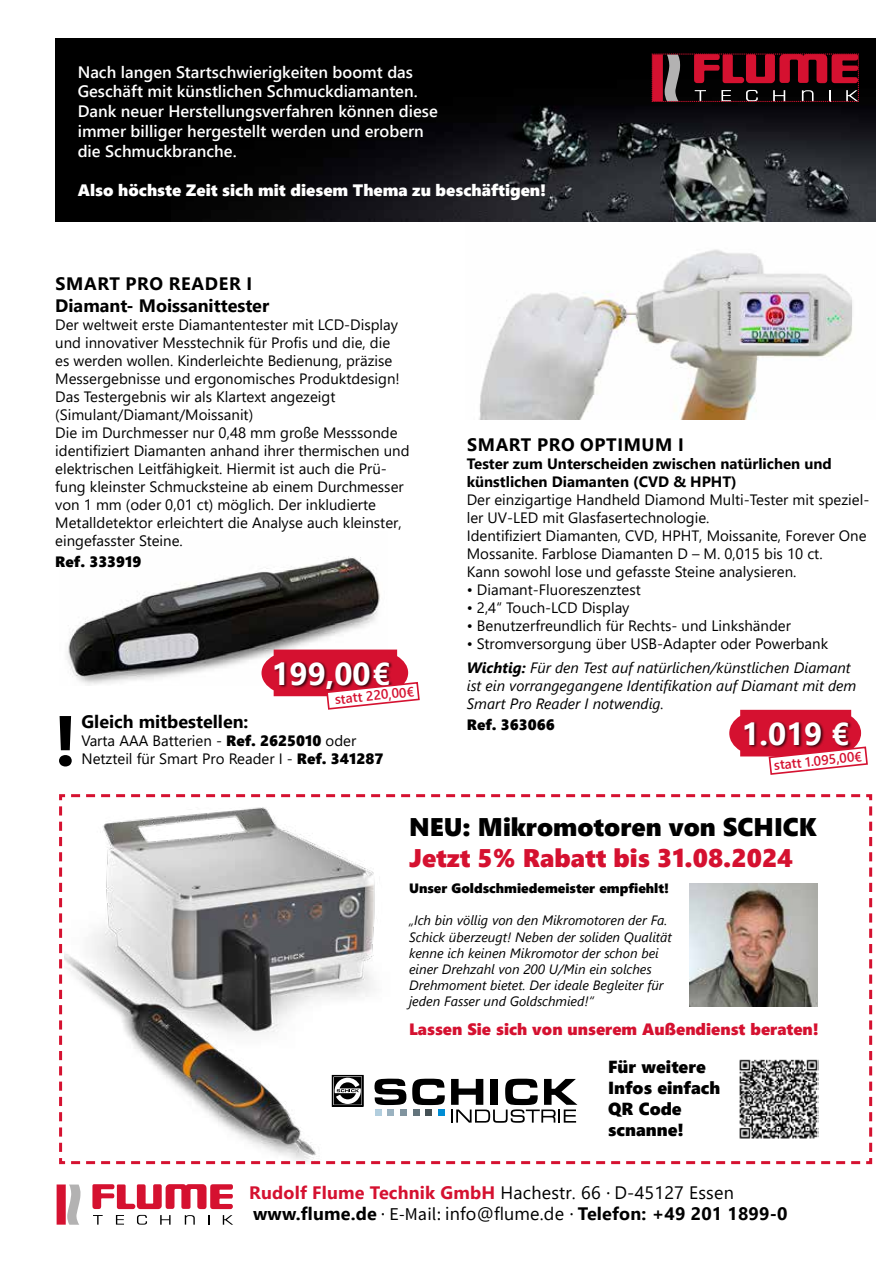
<style>
.page{position:relative;width:893px;height:1263px;background:#fff}
.page>*{position:absolute;margin:0;border:0;box-sizing:border-box;transform-origin:0 0}
.t1{font:700 70.95px "Segoe UI";color:#000}
.t2{font:700 31.5px "Segoe UI";color:#fff}
.t3{font:25.5px "Segoe UI Black";color:#d51130}
.t4{font:25.5px "Segoe UI Black";color:#000}
.t5{font:18px/21px "Segoe UI";letter-spacing:.01em;color:#000}
.t6{font:700 18px/21.6px "Segoe UI";color:#000}
.t7{font:700 18px "Segoe UI";letter-spacing:.035em;color:#000}
.t8{font:17.4px/21px "Segoe UI Black";color:#000}
.t9{font:600 16.5px/19.8px "Segoe UI";color:#fff}
.t10{font:16.5px "Segoe UI Black";color:#fff}
.t11{font:16.35px "Segoe UI Black";color:#d51130}
.t12{font:15px/18px "Segoe UI";color:#000}
.t13{font:italic 15px/18px "Segoe UI";color:#000}
.t14{font:700 15px/18px "Segoe UI";color:#000}
.t15{font:15px "Segoe UI Black";color:#000}
.t16{font:italic 13.5px/16.2px "Segoe UI";color:#000}
.t17{font:13.5px "Segoe UI Black";color:#000}
.t18{font:600 13.5px "Segoe UI";color:#d51130}
.s1{font-family:"Segoe UI Black"}
.s2{font-weight:700;font-style:italic}
.s3{font-style:italic}
.s4{font-weight:700;color:#d51130}
.s5{font-family:"Source Sans Pro"}
.s6{font-weight:700}
</style>
<div class="page">
<img style="left:479px;top:249px;width:373px;height:170px">
<img style="left:67px;top:556px;width:313px;height:129px">
<svg style="left:93px;top:1215px;width:10px;height:10px"></svg>
<svg style="left:116px;top:1215px;width:8px;height:9px"></svg>
<svg style="left:137px;top:1215px;width:10px;height:10px"></svg>
<svg style="left:160px;top:1215px;width:11px;height:10px"></svg>
<svg style="left:185px;top:1215px;width:10px;height:10px"></svg>
<svg style="left:223px;top:1215px;width:10px;height:10px"></svg>
<svg style="left:57px;top:1184px;width:24px;height:41px"></svg>
<svg style="left:92px;top:1184px;width:141px;height:25px"></svg>
<svg style="left:59px;top:794px;width:814px;height:371px"></svg>
<div style="left:55px;top:38px;width:821px;height:184px;background:#000"></div>
<img style="left:272px;top:53px;width:604px;height:169px">
<svg style="left:652px;top:54px;width:207px;height:48px"></svg>
<svg style="left:261px;top:649px;width:159px;height:61px"></svg>
<svg style="left:729px;top:710px;width:139px;height:65px"></svg>
<svg style="left:374px;top:1079px;width:32px;height:26px"></svg>
<svg style="left:412px;top:1079px;width:33px;height:26px"></svg>
<svg style="left:451px;top:1079px;width:126px;height:44px"></svg>
<div style="left:375px;top:1109px;width:6px;height:7px;background:#b2cede"></div>
<div style="left:387px;top:1109px;width:7px;height:7px;background:#9ab2c0"></div>
<div style="left:400px;top:1109px;width:7px;height:7px;background:#80949f"></div>
<div style="left:413px;top:1109px;width:7px;height:7px;background:#63747c"></div>
<div style="left:426px;top:1109px;width:6px;height:7px;background:#445055"></div>
<div style="left:438px;top:1109px;width:7px;height:7px;background:#008dd4"></div>
<svg style="left:332px;top:1075px;width:31px;height:32px"></svg>
<p class="t9" style="left:78px;top:61px;width:362px">Nach langen Startschwierigkeiten boomt das Geschäft mit künstlichen Schmuckdiamanten.<br>Dank neuer Herstellungsverfahren können diese immer billiger hergestellt werden und erobern die Schmuckbranche.</p>
<p class="t10" style="left:78px;top:179px;width:470px">Also höchste Zeit sich mit diesem Thema zu beschäftigen!</p>
<p class="t6" style="left:55px;top:272px;width:215px">SMART PRO READER I<br>Diamant- Moissanittester</p>
<p class="t12" style="left:55px;top:314px;width:356px">Der weltweit erste Diamantentester mit LCD-Display und innovativer Messtechnik für Profis und die, die<br>es werden wollen. Kinderleichte Bedienung, präzise Messergebnisse und ergonomisches Produktdesign!<br>Das Testergebnis wir als Klartext angezeigt (Simulant/Diamant/Moissanit)<br>Die im Durchmesser nur 0,48 mm große Messsonde identifiziert Diamanten anhand ihrer thermischen und elektrischen Leitfähigkeit. Hiermit ist auch die Prü&shy;fung kleinster Schmucksteine ab einem Durchmesser von 1 mm (oder 0,01 ct) möglich. Der inkludierte Metalldetektor erleichtert die Analyse auch kleinster, eingefasster Steine.</p>
<p class="t15" style="left:55px;top:551px;width:88px">Ref. 333919</p>
<h1 class="t1" style="left:54px;top:674px;width:25px">!</h1>
<h2 class="t2" style="left:271px;top:644px;width:120px">199,00€</h2>
<p class="t18" style="left:334px;top:687px;width:81px;rotate:-6deg">statt 220,00€</p>
<p class="t6" style="left:81px;top:710px;width:169px">Gleich mitbestellen:</p>
<p class="t12" style="left:81px;top:731px;width:276px">Varta AAA Batterien - <span class="s1">Ref. 2625010</span> oder</p>
<p class="t12" style="left:81px;top:749px;width:303px">Netzteil für Smart Pro Reader I - <span class="s1">Ref. 341287</span></p>
<p class="t7" style="left:467px;top:427px;width:218px">SMART PRO OPTIMUM I</p>
<p class="t14" style="left:467px;top:453px;width:367px">Tester zum Unterscheiden zwischen natürlichen und künstlichen Diamanten (CVD &amp; HPHT)</p>
<p class="t12" style="left:467px;top:489px;width:404px">Der einzigartige Handheld Diamond Multi-Tester mit speziel&shy;ler UV-LED mit Glasfasertechnologie.<br>Identifiziert Diamanten, CVD, HPHT, Moissanite, Forever One Mossanite. Farblose Diamanten D – M. 0,015 bis 10 ct.<br>Kann sowohl lose und gefasste Steine analysieren.</p>
<p class="t12" style="left:467px;top:579px;width:176px">• Diamant-Fluoreszenztest</p>
<p class="t12" style="left:467px;top:597px;width:164px">• 2,4“ Touch-LCD Display</p>
<p class="t12" style="left:467px;top:615px;width:326px">• Benutzerfreundlich für Rechts- und Linkshänder</p>
<p class="t12" style="left:467px;top:630px;width:386px;line-height:24px">• Stromversorgung über USB-Adapter oder Powerbank<br><span class="s2">Wichtig:</span> <span class="s3">Für den Test auf natürlichen/künstlichen Diamant</span></p>
<p class="t13" style="left:467px;top:674px;width:391px">ist ein vorrangegangene Identifikation auf Diamant mit dem<br>Smart Pro Reader I notwendig.</p>
<p class="t15" style="left:467px;top:714px;width:89px">Ref. 363066</p>
<h2 class="t2" style="left:741px;top:704px;width:109px">1.019 €</h2>
<p class="t18" style="left:773px;top:752px;width:90px;rotate:-6deg">statt 1.095,00€</p>
<h3 class="t4" style="left:409px;top:809px;width:409px">NEU: Mikromotoren von SCHICK</h3>
<h3 class="t3" style="left:409px;top:839px;width:386px">Jetzt 5% Rabatt bis 31.08.2024</h3>
<p class="t17" style="left:409px;top:879px;width:261px">Unser Goldschmiedemeister empfiehlt!</p>
<p class="t16" style="left:409px;top:910px;width:264px">„Ich bin völlig von den Mikromotoren der Fa.<br>Schick überzeugt! Neben der soliden Qualität kenne ich keinen Mikromotor der schon bei einer Drehzahl von 200 U/Min ein solches Drehmoment bietet. Der ideale Begleiter für jeden Fasser und Goldschmied!“</p>
<p class="t11" style="left:409px;top:1017px;width:411px">Lassen Sie sich von unserem Außendienst beraten!</p>
<p class="t8" style="left:608px;top:1055px;width:114px">Für weitere<br>Infos einfach<br>QR Code scnanne!</p>
<p class="t5" style="left:249px;top:1180px;width:540px"><span class="s4">Rudolf Flume Technik GmbH</span> Hachestr. 66 <span class="s5">·</span> D-45127 Essen <span class="s6">www.flume.de</span> <span class="s5">· E-Mail:</span> info@flume.de <span class="s5">·</span> <span class="s6">Telefon: +49 201 1899-0</span></p>
</div>
